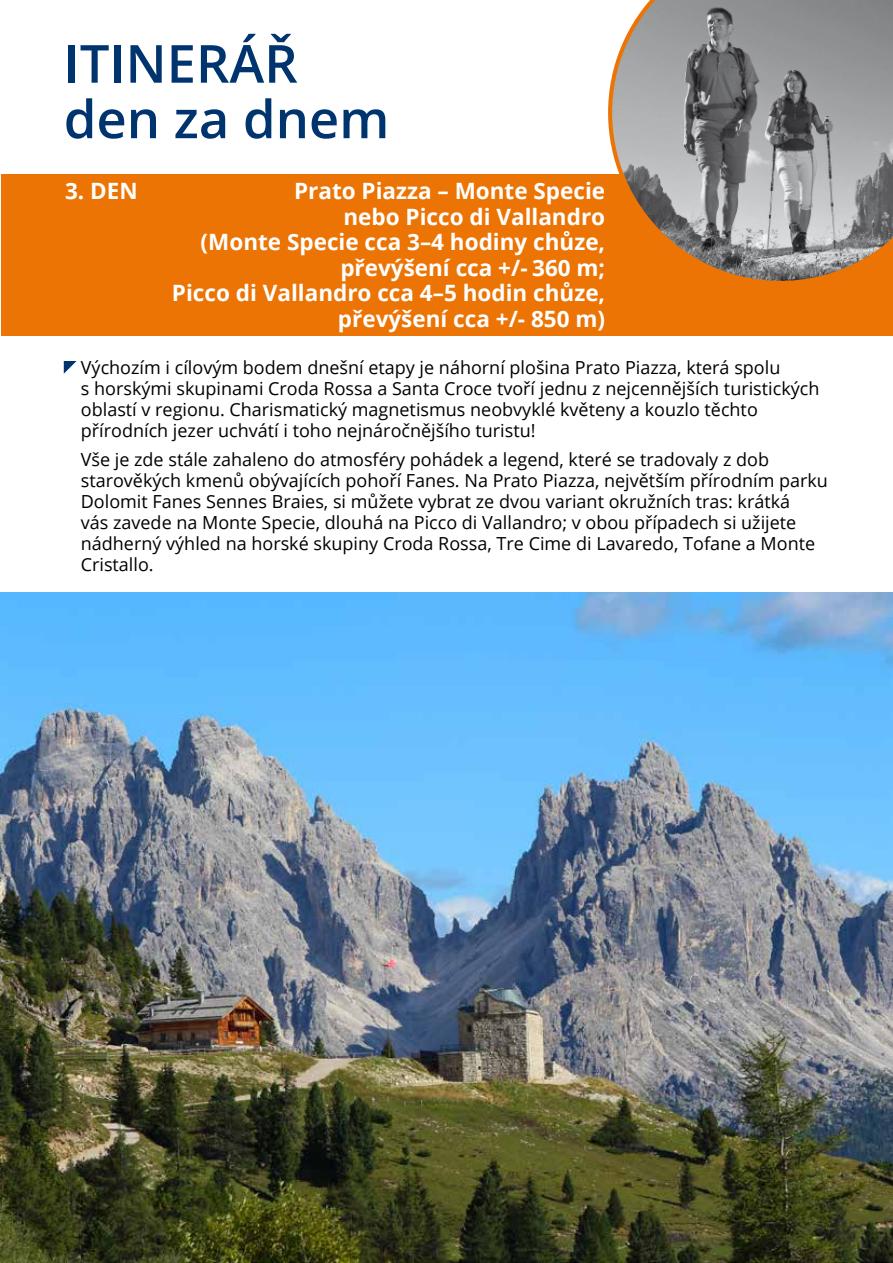
<style>
.page{position:relative;width:893px;height:1263px;background:#fff}
.page>*{position:absolute;margin:0;border:0;box-sizing:border-box;transform-origin:0 0}
.t1{font:600 52.5px/55.5px "Open Sans";color:#00346f}
.t2{font:700 22.5px/25.5px "Open Sans";color:#fff;text-align:right}
.t3{font:18px/21px "Open Sans";color:#000}
</style>
<div class="page">
<div style="left:1px;top:174px;width:892px;height:162px;background:#ec7404"></div>
<img style="left:0;top:593px;width:893px;height:670px">
<svg style="left:608px;top:0;width:285px;height:281px;background:#9d9187"></svg>
<svg style="left:64px;top:361px;width:13px;height:13px"></svg>
<h1 class="t1" style="left:64px;top:35px;width:327px">ITINERÁŘ den za dnem</h1>
<p class="t2" style="left:65px;top:178px;width:74px">3. DEN</p>
<p class="t2" style="left:172px;top:178px;width:435px">Prato Piazza – Monte Specie<br>nebo Picco di Vallandro<br>(Monte Specie cca 3–4 hodiny chůze, převýšení cca +/- 360 m;<br>Picco di Vallandro cca 4–5 hodin chůze, převýšení cca +/- 850 m)</p>
<p class="t3" style="left:81px;top:356px;width:740px">Výchozím i cílovým bodem dnešní etapy je náhorní plošina Prato Piazza, která spolu<br>s horskými skupinami Croda Rossa a Santa Croce tvoří jednu z nejcennějších turistických oblastí v regionu. Charismatický magnetismus neobvyklé květeny a kouzlo těchto přírodních jezer uchvátí i toho nejnáročnějšího turistu!</p>
<p class="t3" style="left:81px;top:449px;width:749px">Vše je zde stále zahaleno do atmosféry pohádek a legend, které se tradovaly z dob starověkých kmenů obývajících pohoří Fanes. Na Prato Piazza, největším přírodním parku Dolomit Fanes Sennes Braies, si můžete vybrat ze dvou variant okružních tras: krátká<br>vás zavede na Monte Specie, dlouhá na Picco di Vallandro; v obou případech si užijete nádherný výhled na horské skupiny Croda Rossa, Tre Cime di Lavaredo, Tofane a Monte Cristallo.</p>
</div>
